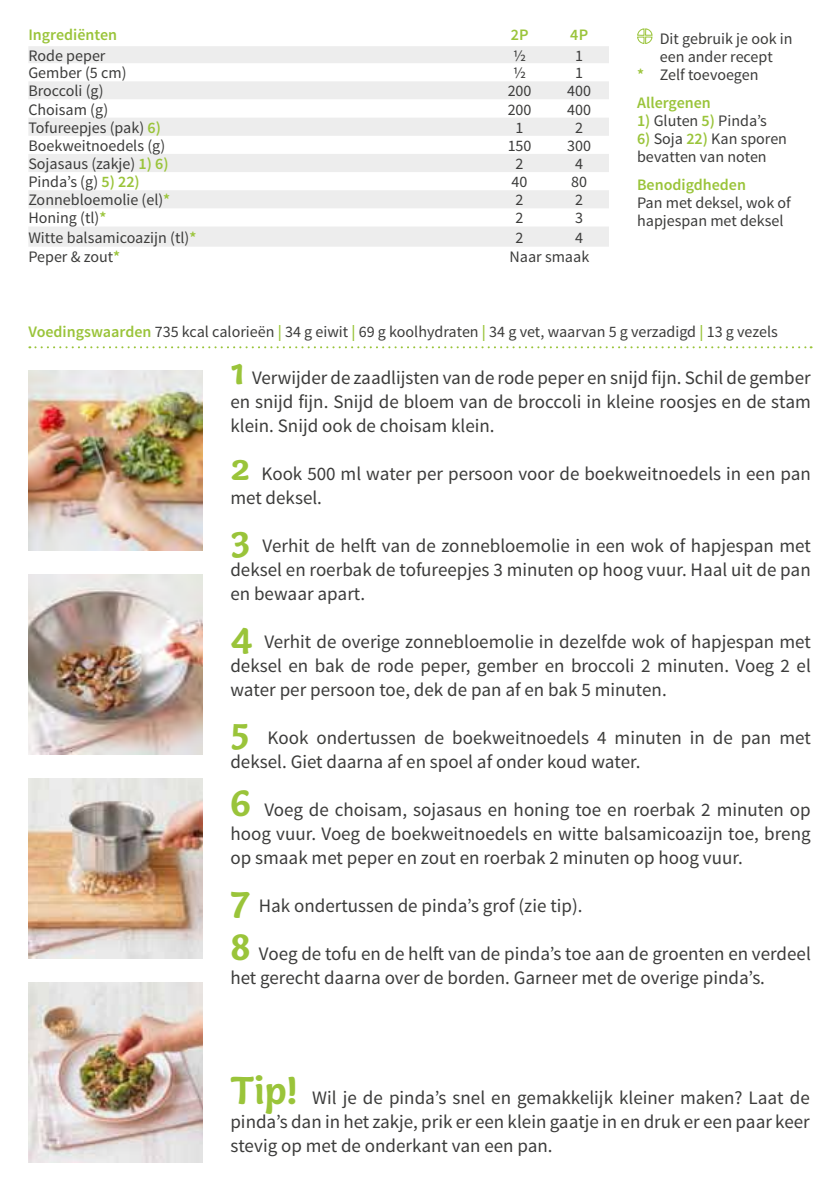
<style>
.page{position:relative;width:840px;height:1191px;background:#fff}
.page>*{position:absolute;margin:0;border:0;box-sizing:border-box;transform-origin:0 0}
.t1{font:19px/24px "Source Sans Pro";color:#3c3c3b;text-align:justify}
.t2{font:16px/18px "Source Sans Pro";color:#3c3c3b}
.t3{font:600 16px "Source Sans Pro";color:#9ac43a}
.s1{font-weight:600;color:#9ac43a}
.s2{font-family:"Capucine Basic";font-weight:700;font-size:40px;color:#9ac43a}
</style>
<div class="page">
<svg style="left:29px;top:346px;width:782px;height:2px"></svg>
<svg style="left:637px;top:28px;width:15px;height:16px"></svg>
<svg style="left:28px;top:46px;width:580px;height:53px"></svg>
<svg style="left:28px;top:118px;width:580px;height:129px;fill:#ededed"></svg>
<img style="left:28px;top:982px;width:175px;height:180px">
<img style="left:28px;top:778px;width:175px;height:180px">
<img style="left:28px;top:574px;width:175px;height:180px">
<img style="left:28px;top:370px;width:175px;height:180px">
<p class="t3" style="left:28px;top:25px;width:90px">Ingrediënten</p>
<p class="t3" style="left:510px;top:25px;width:19px">2P</p>
<p class="t3" style="left:570px;top:25px;width:19px">4P</p>
<p class="t2" style="left:28px;top:47px;width:79px">Rode peper</p>
<p class="t2" style="left:513px;top:47px;width:14px">½</p>
<p class="t2" style="left:575px;top:47px;width:9px">1</p>
<p class="t2" style="left:28px;top:64px;width:100px">Gember (5 cm)</p>
<p class="t2" style="left:513px;top:64px;width:14px">½</p>
<p class="t2" style="left:575px;top:64px;width:9px">1</p>
<p class="t2" style="left:28px;top:82px;width:77px">Broccoli (g)</p>
<p class="t2" style="left:507px;top:82px;width:25px">200</p>
<p class="t2" style="left:567px;top:82px;width:25px">400</p>
<p class="t2" style="left:28px;top:100px;width:81px">Choisam (g)</p>
<p class="t2" style="left:507px;top:100px;width:25px">200</p>
<p class="t2" style="left:567px;top:100px;width:25px">400</p>
<p class="t2" style="left:28px;top:119px;width:134px">Tofureepjes (pak) <span class="s1">6)</span></p>
<p class="t2" style="left:515px;top:119px;width:9px">1</p>
<p class="t2" style="left:575px;top:119px;width:9px">2</p>
<p class="t2" style="left:28px;top:137px;width:138px">Boekweitnoedels (g)</p>
<p class="t2" style="left:507px;top:137px;width:25px">150</p>
<p class="t2" style="left:567px;top:137px;width:25px">300</p>
<p class="t2" style="left:28px;top:155px;width:142px">Sojasaus (zakje) <span class="s1">1) 6)</span></p>
<p class="t2" style="left:515px;top:155px;width:9px">2</p>
<p class="t2" style="left:575px;top:155px;width:9px">4</p>
<p class="t2" style="left:28px;top:173px;width:113px">Pinda’s (g) <span class="s1">5) 22)</span></p>
<p class="t2" style="left:511px;top:173px;width:17px">40</p>
<p class="t2" style="left:571px;top:173px;width:17px">80</p>
<p class="t2" style="left:28px;top:191px;width:143px">Zonnebloemolie (el)<span class="s1">*</span></p>
<p class="t2" style="left:515px;top:191px;width:9px">2</p>
<p class="t2" style="left:575px;top:191px;width:9px">2</p>
<p class="t2" style="left:28px;top:209px;width:80px">Honing (tl)<span class="s1">*</span></p>
<p class="t2" style="left:515px;top:209px;width:9px">2</p>
<p class="t2" style="left:575px;top:209px;width:9px">3</p>
<p class="t2" style="left:28px;top:229px;width:169px">Witte balsamicoazijn (tl)<span class="s1">*</span></p>
<p class="t2" style="left:515px;top:229px;width:9px">2</p>
<p class="t2" style="left:575px;top:229px;width:9px">4</p>
<p class="t2" style="left:28px;top:248px;width:93px">Peper &amp; zout<span class="s1">*</span></p>
<p class="t2" style="left:509px;top:248px;width:81px">Naar smaak</p>
<p class="t2" style="left:659px;top:30px;width:134px">Dit gebruik je ook in</p>
<p class="t2" style="left:659px;top:48px;width:114px">een ander recept</p>
<p class="t2" style="left:636px;top:66px;width:123px"><span class="s1">*</span> Zelf toevoegen</p>
<p class="t3" style="left:636px;top:93px;width:75px">Allergenen</p>
<p class="t2" style="left:636px;top:112px;width:131px"><span class="s1">1)</span> Gluten <span class="s1">5)</span> Pinda’s</p>
<p class="t2" style="left:636px;top:130px;width:151px"><span class="s1">6)</span> Soja <span class="s1">22)</span> Kan sporen bevatten van noten</p>
<p class="t3" style="left:636px;top:175px;width:110px">Benodigdheden</p>
<p class="t2" style="left:636px;top:194px;width:155px">Pan met deksel, wok of hapjespan met deksel</p>
<p class="t2" style="left:28px;top:323px;width:750px"><span class="s1">Voedingswaarden</span> 735 kcal calorieën <span class="s1">|</span> 34 g eiwit <span class="s1">|</span> 69 g koolhydraten <span class="s1">|</span> 34 g vet, waarvan 5 g verzadigd <span class="s1">|</span> 13 g vezels</p>
<p class="t1" style="left:230px;top:366px;width:581px"><span class="s2">1</span> Verwijder de zaadlijsten van de rode peper en snijd fijn. Schil de gember en snijd fijn. Snijd de bloem van de broccoli in kleine roosjes en de stam klein. Snijd ook de choisam klein.</p>
<p class="t1" style="left:230px;top:462px;width:581px"><span class="s2">2</span> Kook 500 ml water per persoon voor de boekweitnoedels in een pan met deksel.</p>
<p class="t1" style="left:230px;top:534px;width:581px"><span class="s2">3</span> Verhit de helft van de zonnebloemolie in een wok of hapjespan met deksel en roerbak de tofureepjes 3 minuten op hoog vuur. Haal uit de pan en bewaar apart.</p>
<p class="t1" style="left:230px;top:630px;width:581px"><span class="s2">4</span> Verhit de overige zonnebloemolie in dezelfde wok of hapjespan met deksel en bak de rode peper, gember en broccoli 2 minuten. Voeg 2 el water per persoon toe, dek de pan af en bak 5 minuten.</p>
<p class="t1" style="left:230px;top:726px;width:581px"><span class="s2">5</span> Kook ondertussen de boekweitnoedels 4 minuten in de pan met deksel. Giet daarna af en spoel af onder koud water.</p>
<p class="t1" style="left:230px;top:798px;width:581px"><span class="s2">6</span> Voeg de choisam, sojasaus en honing toe en roerbak 2 minuten op hoog vuur. Voeg de boekweitnoedels en witte balsamicoazijn toe, breng op smaak met peper en zout en roerbak 2 minuten op hoog vuur.</p>
<p class="t1" style="left:230px;top:894px;width:353px"><span class="s2">7</span> Hak ondertussen de pinda’s grof (zie tip).</p>
<p class="t1" style="left:230px;top:942px;width:581px"><span class="s2">8</span> Voeg de tofu en de helft van de pinda’s toe aan de groenten en verdeel het gerecht daarna over de borden. Garneer met de overige pinda’s.</p>
<p class="t1" style="left:230px;top:1086px;width:580px"><span class="s2">Tip!</span> Wil je de pinda’s snel en gemakkelijk kleiner maken? Laat de pinda’s dan in het zakje, prik er een klein gaatje in en druk er een paar keer stevig op met de onderkant van een pan.</p>
</div>
